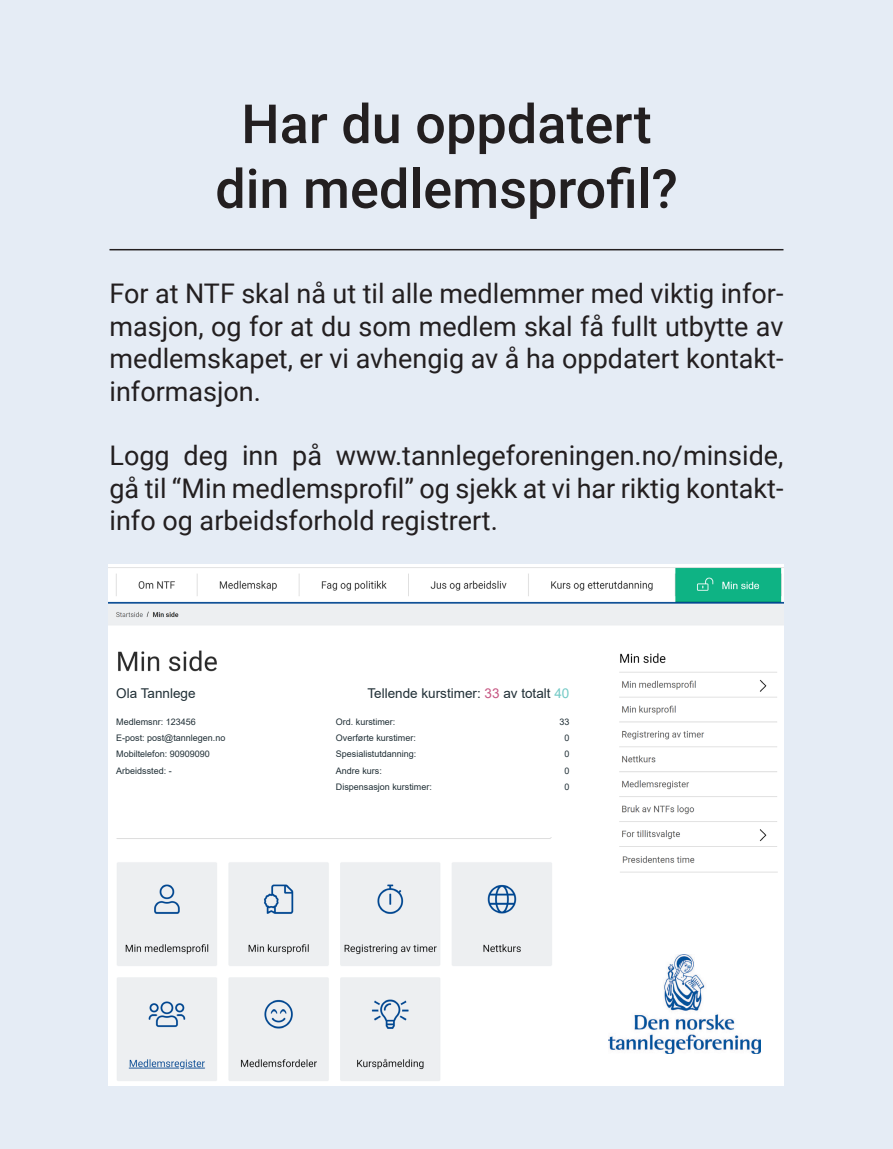
<style>
.page{position:relative;width:893px;height:1149px;background:#fff}
.page>*{position:absolute;margin:0;border:0;box-sizing:border-box;transform-origin:0 0}
.t1{font:500 54px/64.8px "Roboto";color:#231f20;text-align:center}
.t2{font:27px/32.4px "Roboto";color:#231f20;text-align:justify}
.t3{font:13.5px "Arial";color:#202f36}
.t4{font:9px/16.2px "Arial";color:#202f36}
.s1{color:#c65682}
.s2{color:#73cac6}
</style>
<div class="page">
<div style="left:0;top:0;width:893px;height:1148px;background:#e5ecf5"></div>
<hr style="left:109px;top:249px;width:674px;height:1px;background:#231f20">
<img style="left:108px;top:564px;width:675px;height:282px">
<div style="left:116px;top:682px;width:468px;height:22px;background:#fff"></div>
<div style="left:336px;top:688px;width:233px;height:142px;background:#fff"></div>
<svg style="left:108px;top:846px;width:675px;height:238px;fill:#f1f2f3"></svg>
<div style="left:508px;top:823px;width:54px;height:13px;background:#fff"></div>
<div style="left:114px;top:682px;width:54px;height:154px;background:#fff"></div>
<div style="left:116px;top:688px;width:193px;height:140px;background:#fff"></div>
<img style="left:608px;top:954px;width:152px;height:98px">
<h1 class="t1" style="left:215px;top:89px;width:464px">Har du oppdatert din medlemsprofil?</h1>
<p class="t2" style="left:109px;top:276px;width:675px">For at NTF skal nå ut til alle medlemmer med viktig infor&shy;masjon, og for at du som medlem skal få fullt utbytte av medlemskapet, er vi avhengig av å ha oppdatert kontakt&shy;informasjon.</p>
<p class="t2" style="left:109px;top:438px;width:675px">Logg deg inn på www.tannlegeforeningen.no/minside, gå til “Min medlemsprofil” og sjekk at vi har riktig kontakt&shy;info og arbeidsforhold registrert.</p>
<p class="t3" style="left:116px;top:683px;width:81px">Ola Tannlege</p>
<p class="t4" style="left:116px;top:713px;width:111px">Medlemsnr: 123456<br>E-post: post@tannlegen.no<br>Mobiltelefon: 90909090<br>Arbeidssted: -</p>
<p class="t3" style="left:367px;top:683px;width:203px">Tellende kurstimer: <span class="s1">33</span> av totalt <span class="s2">40</span></p>
<p class="t4" style="left:336px;top:713px;width:61px">Ord. kurstimer:</p>
<p class="t4" style="left:559px;top:713px;width:12px">33</p>
<p class="t4" style="left:336px;top:729px;width:82px">Overførte kurstimer:</p>
<p class="t4" style="left:564px;top:729px;width:7px">0</p>
<p class="t4" style="left:336px;top:745px;width:82px">Spesialistutdanning:</p>
<p class="t4" style="left:564px;top:745px;width:7px">0</p>
<p class="t4" style="left:336px;top:762px;width:48px">Andre kurs:</p>
<p class="t4" style="left:564px;top:762px;width:7px">0</p>
<p class="t4" style="left:336px;top:778px;width:98px">Dispensasjon kurstimer:</p>
<p class="t4" style="left:564px;top:778px;width:7px">0</p>
</div>
